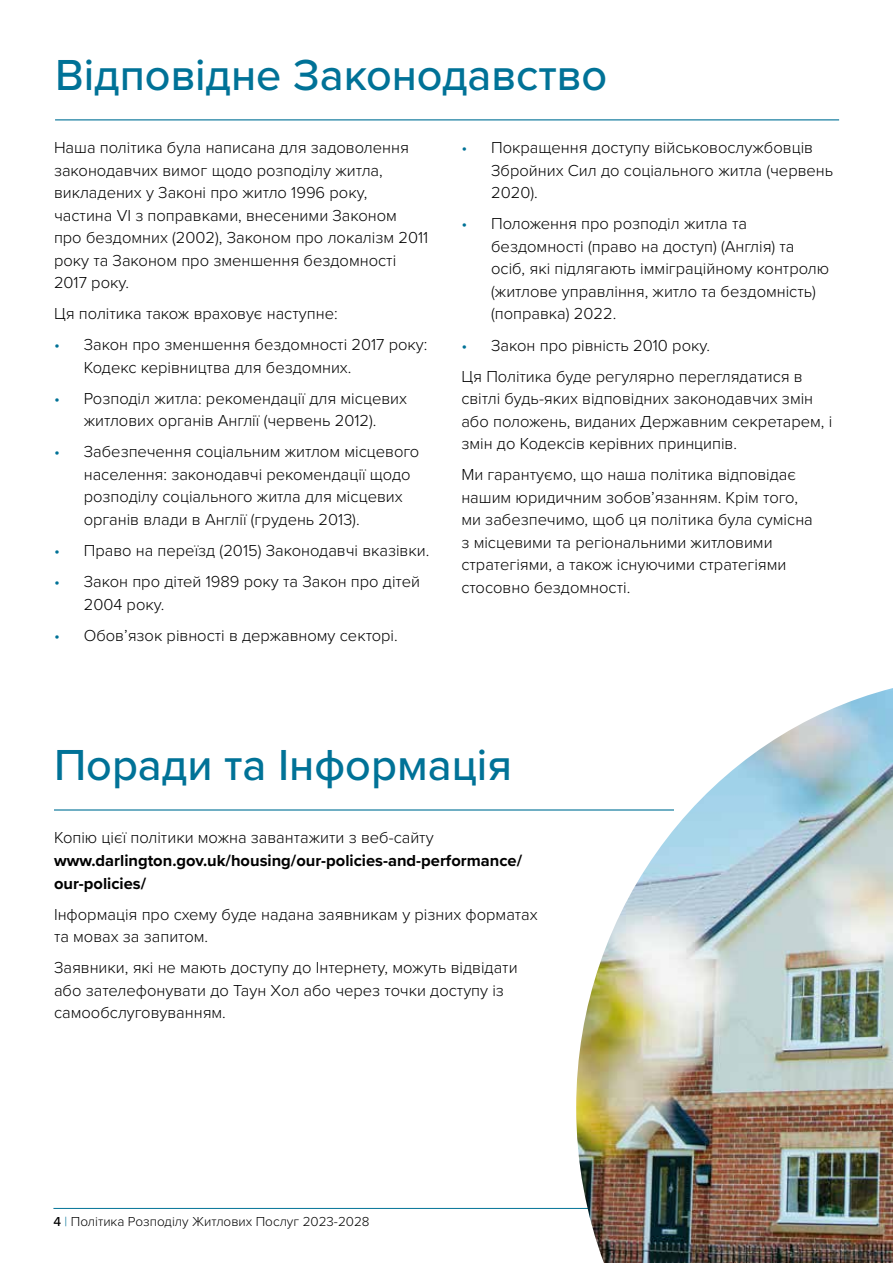
<style>
.page{position:relative;width:893px;height:1263px;background:#fff}
.page>*{position:absolute;margin:0;border:0;box-sizing:border-box;transform-origin:0 0}
.t1{font:500 45px "Proxima Nova";color:#007297}
.t2{font:300 16.5px/22.5px "Proxima Nova";color:#000}
.t3{font:700 16.5px/22.5px "Proxima Nova";color:#000}
.t4{font:300 13.5px "Proxima Nova";color:#000}
.s1{color:#007297}
.s2{font-weight:500}
</style>
<div class="page">
<hr style="left:53px;top:1208px;width:785px;height:1px;background:#007297">
<img style="left:576px;top:688px;width:317px;height:575px">
<hr style="left:55px;top:119px;width:784px;height:1px;background:#007297">
<hr style="left:54px;top:809px;width:620px;height:1px;background:#007297">
<h1 class="t1" style="left:55px;top:41px;width:553px">Відповідне Законодавство</h1>
<p class="t2" style="left:54px;top:136px;width:376px">Наша політика була написана для задоволення законодавчих вимог щодо розподілу житла, викладених у Законі про житло 1996 року, частина VI з поправками, внесеними Законом про бездомних (2002), Законом про локалізм 2011 року та Законом про зменшення бездомності 2017 року.</p>
<p class="t2" style="left:54px;top:302px;width:285px">Ця політика також враховує наступне:</p>
<p class="t2" style="left:84px;top:333px;width:345px;text-indent:-30px"><span class="s1">•</span> Закон про зменшення бездомності 2017 року:<br>Кодекс керівництва для бездомних.</p>
<p class="t2" style="left:54px;top:386px;width:354px;text-align:center"><span class="s1">•</span> Розподіл житла: рекомендації для місцевих житлових органів Англії (червень 2012).</p>
<p class="t2" style="left:84px;top:440px;width:337px;text-indent:-30px"><span class="s1">•</span> Забезпечення соціальним житлом місцевого населення: законодавчі рекомендації щодо розподілу соціального житла для місцевих органів влади в Англії (грудень 2013).</p>
<p class="t2" style="left:54px;top:538px;width:377px"><span class="s1">•</span> Право на переїзд (2015) Законодавчі вказівки.</p>
<p class="t2" style="left:84px;top:569px;width:338px;text-indent:-30px"><span class="s1">•</span> Закон про дітей 1989 року та Закон про дітей<br>2004 року.</p>
<p class="t2" style="left:54px;top:623px;width:345px"><span class="s1">•</span> Обов’язок рівності в державному секторі.</p>
<p class="t2" style="left:491px;top:136px;width:344px;text-indent:-30px"><span class="s1">•</span> Покращення доступу військовослужбовців<br>Збройних Сил до соціального житла (червень<br>2020).</p>
<p class="t2" style="left:491px;top:212px;width:340px;text-indent:-30px"><span class="s1">•</span> Положення про розподіл житла та бездомності (право на доступ) (Англія) та осіб, які підлягають імміграційному контролю (житлове управління, житло та бездомність) (поправка) 2022.</p>
<p class="t2" style="left:461px;top:329px;width:343px;line-height:31px"><span class="s1">•</span> Закон про рівність 2010 року.<br>Ця Політика буде регулярно переглядатися в</p>
<p class="t2" style="left:461px;top:386px;width:372px">світлі будь-яких відповідних законодавчих змін або положень, виданих Державним секретарем, і змін до Кодексів керівних принципів.</p>
<p class="t2" style="left:461px;top:462px;width:353px">Ми гарантуємо, що наша політика відповідає нашим юридичним зобов’язанням. Крім того, ми забезпечимо, щоб ця політика була сумісна з місцевими та регіональними житловими стратегіями, а також існуючими стратегіями стосовно бездомності.</p>
<h1 class="t1" style="left:54px;top:731px;width:460px">Поради та Інформація</h1>
<p class="t2" style="left:54px;top:826px;width:381px">Копію цієї політики можна завантажити з веб-сайту</p>
<p class="t3" style="left:54px;top:849px;width:470px">www.darlington.gov.uk/housing/our-policies-and-performance/ our-policies/</p>
<p class="t2" style="left:54px;top:902px;width:485px">Інформація про схему буде надана заявникам у різних форматах та мовах за запитом.</p>
<p class="t2" style="left:54px;top:955px;width:465px">Заявники, які не мають доступу до Інтернету, можуть відвідати або зателефонувати до Таун Хол або через точки доступу із самообслуговуванням.</p>
<p class="t4" style="left:53px;top:1211px;width:318px"><span class="s2">4</span> <span class="s1">|</span> Політика Розподілу Житлових Послуг 2023-2028</p>
</div>
